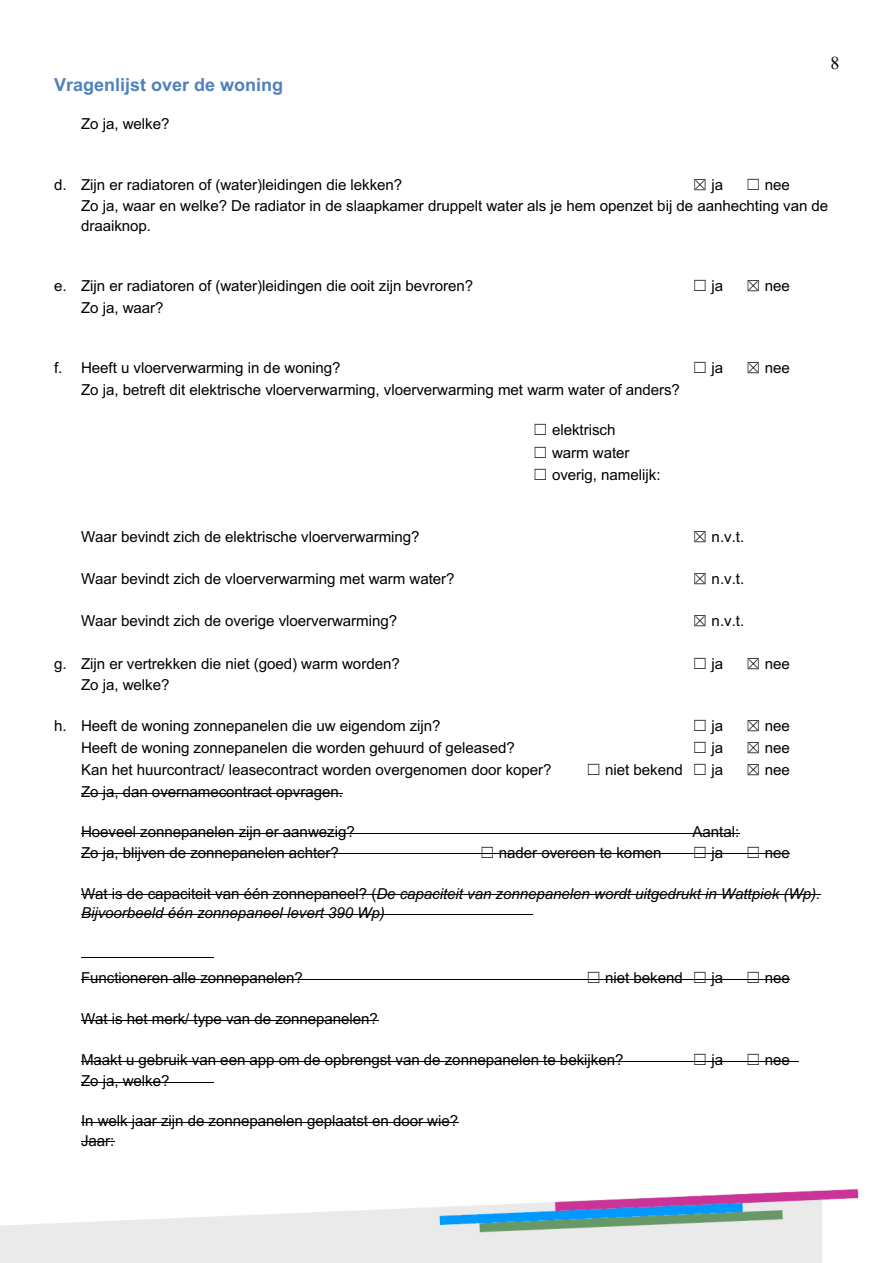
<style>
.page{position:relative;width:893px;height:1263px;background:#fff}
.page>*{position:absolute;margin:0;border:0;box-sizing:border-box;transform-origin:0 0}
.t1{font:700 18px "Arial";color:#4f81bd}
.t2{font:18px "Times New Roman";color:#000}
.t3{font:15.15px/22.4px "Arial";letter-spacing:-.005em;color:#000}
.t4{font:italic 15.15px/19.8px "Arial";letter-spacing:-.005em;color:#000}
.s1{font-family:"MS Gothic"}
.s2{font-style:normal}
</style>
<div class="page">
<img style="left:0;top:1188px;width:859px;height:75px">
<hr style="left:81px;top:793px;width:262px;height:1px;background:#000">
<hr style="left:81px;top:833px;width:658px;height:1px;background:#000">
<hr style="left:81px;top:854px;width:708px;height:1px;background:#000">
<hr style="left:81px;top:895px;width:739px;height:1px;background:#000">
<hr style="left:81px;top:914px;width:451px;height:1px;background:#000">
<hr style="left:81px;top:957px;width:132px;height:1px;background:#000">
<hr style="left:81px;top:979px;width:708px;height:1px;background:#000">
<hr style="left:81px;top:1020px;width:297px;height:1px;background:#000">
<hr style="left:81px;top:1061px;width:717px;height:1px;background:#000">
<hr style="left:81px;top:1082px;width:132px;height:1px;background:#000">
<hr style="left:81px;top:1122px;width:377px;height:1px;background:#000">
<hr style="left:81px;top:1142px;width:33px;height:1px;background:#000">
<p class="t1" style="left:54px;top:74px;width:231px">Vragenlijst over de woning</p>
<p class="t3" style="left:81px;top:113px;width:90px">Zo ja, welke?</p>
<p class="t2" style="left:830px;top:53px;width:10px">8</p>
<p class="t3" style="left:81px;top:174px;width:748px;line-height:21.3px;text-indent:664px"><span class="s1">☐</span> nee<br>Zo ja, waar en welke? De radiator in de slaapkamer druppelt water als je hem openzet bij de aanhechting van de</p>
<p class="t3" style="left:81px;top:214px;width:72px">draaiknop.</p>
<p class="t3" style="left:54px;top:173px;width:350px">d. Zijn er radiatoren of (water)leidingen die lekken?</p>
<p class="t3" style="left:692px;top:173px;width:32px"><span class="s1">☒</span> ja</p>
<p class="t3" style="left:54px;top:275px;width:421px">e. Zijn er radiatoren of (water)leidingen die ooit zijn bevroren?</p>
<p class="t3" style="left:692px;top:275px;width:32px"><span class="s1">☐</span> ja</p>
<p class="t3" style="left:745px;top:275px;width:46px"><span class="s1">☒</span> nee</p>
<p class="t3" style="left:81px;top:296px;width:84px">Zo ja, waar?</p>
<p class="t3" style="left:54px;top:357px;width:288px">f. Heeft u vloerverwarming in de woning?</p>
<p class="t3" style="left:692px;top:357px;width:32px"><span class="s1">☐</span> ja</p>
<p class="t3" style="left:745px;top:357px;width:46px"><span class="s1">☒</span> nee</p>
<p class="t3" style="left:81px;top:378px;width:600px">Zo ja, betreft dit elektrische vloerverwarming, vloerverwarming met warm water of anders?</p>
<p class="t3" style="left:533px;top:419px;width:129px"><span class="s1">☐</span> elektrisch<br><span class="s1">☐</span> warm water<br><span class="s1">☐</span> overig, namelijk:</p>
<p class="t3" style="left:81px;top:526px;width:340px">Waar bevindt zich de elektrische vloerverwarming?</p>
<p class="t3" style="left:692px;top:526px;width:53px"><span class="s1">☒</span> n.v.t.</p>
<p class="t3" style="left:81px;top:568px;width:375px">Waar bevindt zich de vloerverwarming met warm water?</p>
<p class="t3" style="left:692px;top:568px;width:53px"><span class="s1">☒</span> n.v.t.</p>
<p class="t3" style="left:81px;top:610px;width:317px">Waar bevindt zich de overige vloerverwarming?</p>
<p class="t3" style="left:692px;top:610px;width:53px"><span class="s1">☒</span> n.v.t.</p>
<p class="t3" style="left:54px;top:652px;width:347px">g. Zijn er vertrekken die niet (goed) warm worden?</p>
<p class="t3" style="left:692px;top:652px;width:32px"><span class="s1">☐</span> ja</p>
<p class="t3" style="left:745px;top:652px;width:46px"><span class="s1">☒</span> nee</p>
<p class="t3" style="left:81px;top:674px;width:90px">Zo ja, welke?</p>
<p class="t3" style="left:54px;top:714px;width:388px">h. Heeft de woning zonnepanelen die uw eigendom zijn?</p>
<p class="t3" style="left:692px;top:714px;width:32px"><span class="s1">☐</span> ja</p>
<p class="t3" style="left:745px;top:714px;width:46px"><span class="s1">☒</span> nee</p>
<p class="t3" style="left:81px;top:737px;width:435px">Heeft de woning zonnepanelen die worden gehuurd of geleased?</p>
<p class="t3" style="left:692px;top:737px;width:32px"><span class="s1">☐</span> ja</p>
<p class="t3" style="left:745px;top:737px;width:46px"><span class="s1">☒</span> nee</p>
<p class="t3" style="left:81px;top:759px;width:472px">Kan het huurcontract/ leasecontract worden overgenomen door koper?</p>
<p class="t3" style="left:586px;top:759px;width:139px"><span class="s1">☐</span> niet bekend <span class="s1">☐</span> ja</p>
<p class="t3" style="left:745px;top:759px;width:46px"><span class="s1">☒</span> nee</p>
<p class="t3" style="left:81px;top:780px;width:263px">Zo ja, dan overnamecontract opvragen.</p>
<p class="t3" style="left:81px;top:820px;width:275px">Hoeveel zonnepanelen zijn er aanwezig?</p>
<p class="t3" style="left:692px;top:820px;width:48px">Aantal:</p>
<p class="t3" style="left:81px;top:841px;width:259px">Zo ja, blijven de zonnepanelen achter?</p>
<p class="t3" style="left:479px;top:841px;width:183px"><span class="s1">☐</span> nader overeen te komen</p>
<p class="t3" style="left:692px;top:841px;width:32px"><span class="s1">☐</span> ja</p>
<p class="t3" style="left:745px;top:841px;width:46px"><span class="s1">☐</span> nee</p>
<p class="t4" style="left:81px;top:883px;width:740px"><span class="s2">Wat is de capaciteit van één zonnepaneel? (</span>De capaciteit van zonnepanelen wordt uitgedrukt in Wattpiek (Wp).<br>Bijvoorbeeld één zonnepaneel levert 390 Wp)</p>
<p class="t3" style="left:81px;top:966px;width:223px">Functioneren alle zonnepanelen?</p>
<p class="t3" style="left:586px;top:966px;width:139px"><span class="s1">☐</span> niet bekend <span class="s1">☐</span> ja</p>
<p class="t3" style="left:745px;top:966px;width:46px"><span class="s1">☐</span> nee</p>
<p class="t3" style="left:81px;top:1008px;width:298px">Wat is het merk/ type van de zonnepanelen?</p>
<p class="t3" style="left:81px;top:1048px;width:544px">Maakt u gebruik van een app om de opbrengst van de zonnepanelen te bekijken?</p>
<p class="t3" style="left:692px;top:1048px;width:32px"><span class="s1">☐</span> ja</p>
<p class="t3" style="left:745px;top:1048px;width:46px"><span class="s1">☐</span> nee</p>
<p class="t3" style="left:81px;top:1070px;width:90px">Zo ja, welke?</p>
<p class="t3" style="left:81px;top:1111px;width:378px;line-height:19.8px">In welk jaar zijn de zonnepanelen geplaatst en door wie?<br>Jaar:</p>
</div>
